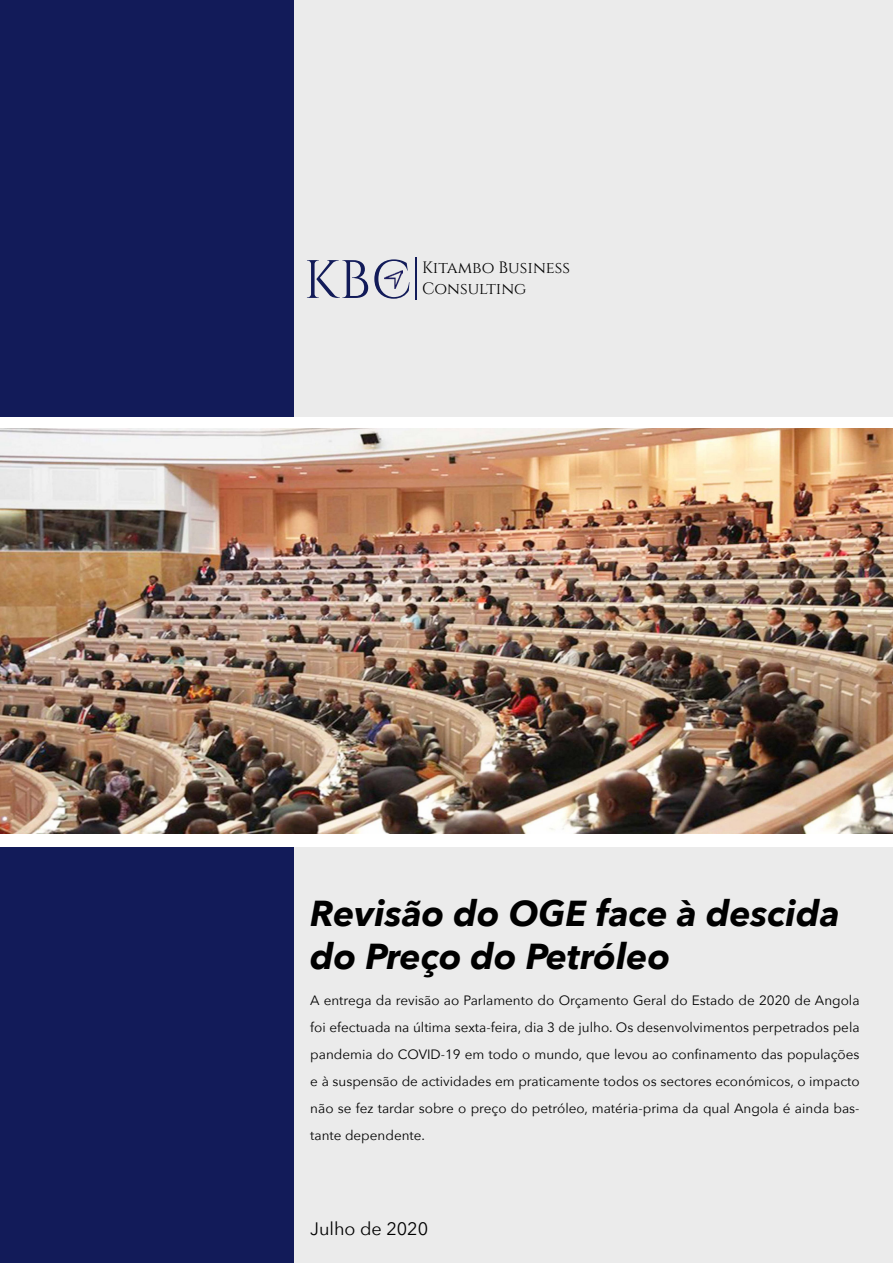
<style>
.page{position:relative;width:893px;height:1263px;background:#ebebeb}
.page>*{position:absolute;margin:0;border:0;box-sizing:border-box;transform-origin:0 0}
.t1{font:54px "Cinzel";color:#121b59}
.t2{font:italic 700 36px/43.2px "Avenir Next";color:#000}
.t3{font:18px "Avenir Next";color:#000}
.t4{font:16.5px/21px "Cinzel";color:#000}
.t5{font:13.5px/27px "Avenir Next";color:#000;text-align:justify}
</style>
<div class="page">
<div style="left:0;top:0;width:293px;height:1263px;background:#121b59"></div>
<div style="left:0;top:416px;width:893px;height:430px;background:#fff"></div>
<hr style="left:415px;top:258px;width:2px;height:42px;background:#121b59">
<img style="left:384px;top:271px;width:18px;height:18px">
<img style="left:0;top:429px;width:893px;height:405px">
<h1 class="t1" style="left:304px;top:249px;width:110px">KBC</h1>
<p class="t4" style="left:422px;top:258px;width:150px">Kitambo Business<br>Consulting</p>
<h2 class="t2" style="left:310px;top:891px;width:531px">Revisão do OGE face à descida do Preço do Petróleo</h2>
<p class="t5" style="left:310px;top:986px;width:551px">A entrega da revisão ao Parlamento do Orçamento Geral do Estado de 2020 de Angola foi efectuada na última sexta-feira, dia 3 de julho. Os desenvolvimentos perpetrados pela pandemia do COVID-19 em todo o mundo, que levou ao confinamento das populações e à suspensão de actividades em praticamente todos os sectores económicos, o impacto não se fez tardar sobre o preço do petróleo, matéria-prima da qual Angola é ainda bas&shy;tante dependente.</p>
<h3 class="t3" style="left:310px;top:1214px;width:119px">Julho de 2020</h3>
</div>
